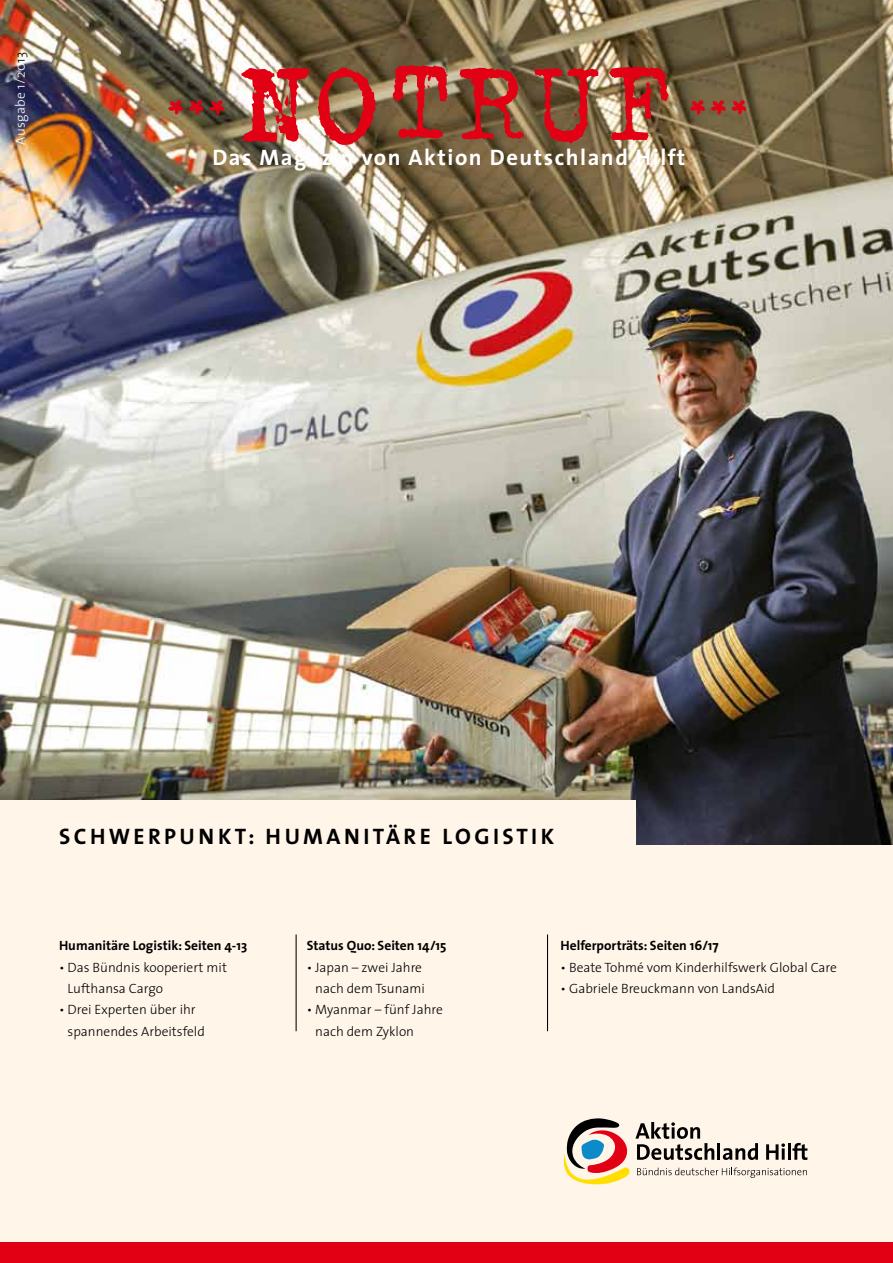
<style>
.page{position:relative;width:893px;height:1263px;background:#fff}
.page>*{position:absolute;margin:0;border:0;box-sizing:border-box;transform-origin:0 0}
.t1{font:126.6px "Trixie";letter-spacing:.025em;color:#e20015}
.t2{font:36px "Trixie";color:#e20015}
.t3{font:700 22.5px "The Sans";letter-spacing:.07em;color:#fff}
.t4{font:700 22.5px "The Sans";letter-spacing:.15em;color:#000}
.t5{font:300 13.5px/21.3px "The Sans";color:#000}
.t6{font:700 13.5px "The Sans";color:#000}
.t7{font:300 13.5px "The Sans";letter-spacing:.025em;color:#fff}
.s1{color:#000}
</style>
<div class="page">
<div style="left:0;top:1242px;width:893px;height:21px;background:#e20015"></div>
<div style="left:0;top:787px;width:893px;height:455px;background:#fff5e9"></div>
<img style="left:0;top:0;width:893px;height:845px">
<div style="left:0;top:800px;width:636px;height:54px;background:#fff5e9"></div>
<svg style="left:564px;top:1118px;width:243px;height:66px"></svg>
<hr style="left:296px;top:934px;width:1px;height:97px;background:#000">
<hr style="left:547px;top:934px;width:1px;height:97px;background:#000">
<p class="t7" style="left:9px;top:145px;width:95px;rotate:-90deg">Ausgabe 1/20<span class="s1">13</span></p>
<h2 class="t2" style="left:165px;top:91px;width:63px">***</h2>
<h1 class="t1" style="left:240px;top:19px;width:435px">NOTRUF</h1>
<h2 class="t2" style="left:687px;top:91px;width:63px">***</h2>
<h3 class="t3" style="left:212px;top:139px;width:474px">Das Magazin von Aktion Deutschland Hilft</h3>
<h3 class="t4" style="left:59px;top:818px;width:497px">SCHWERPUNKT: HUMANITÄRE LOGISTIK</h3>
<p class="t6" style="left:59px;top:934px;width:190px">Humanitäre Logistik: Seiten 4-13</p>
<p class="t5" style="left:68px;top:956px;width:161px;text-indent:-9px">• Das Bündnis kooperiert mit<br>Lufthansa Cargo</p>
<p class="t5" style="left:68px;top:998px;width:139px;text-indent:-9px">• Drei Experten über ihr spannendes Arbeitsfeld</p>
<p class="t6" style="left:307px;top:934px;width:141px">Status Quo: Seiten 14/15</p>
<p class="t5" style="left:307px;top:956px;width:120px;text-align:right">• Japan – zwei Jahre nach dem Tsunami</p>
<p class="t5" style="left:315px;top:998px;width:129px;text-indent:-9px">• Myanmar – fünf Jahre nach dem Zyklon</p>
<p class="t6" style="left:561px;top:934px;width:160px">Helferporträts: Seiten 16/17</p>
<p class="t5" style="left:561px;top:956px;width:278px">• Beate Tohmé vom Kinderhilfswerk Global Care</p>
<p class="t5" style="left:561px;top:977px;width:216px">• Gabriele Breuckmann von LandsAid</p>
</div>
